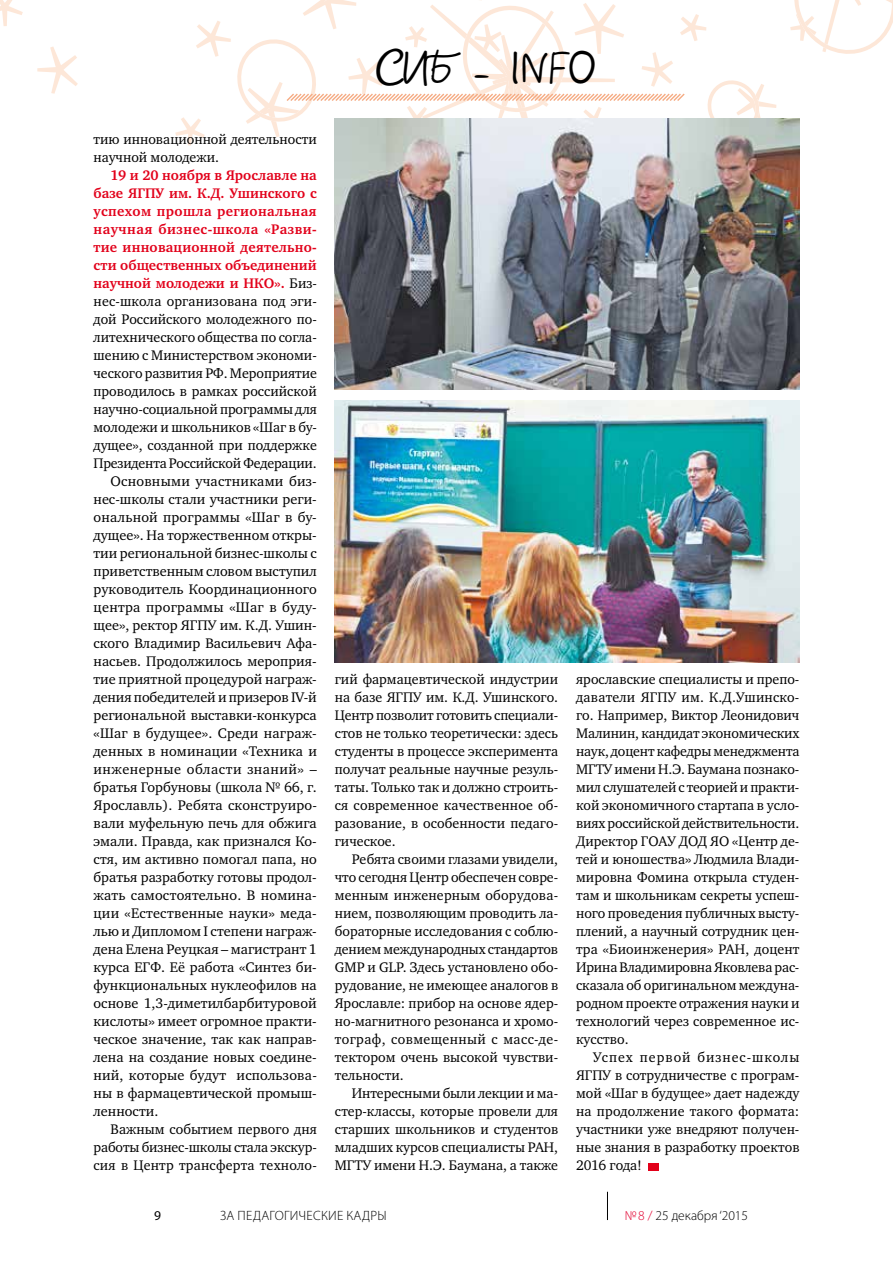
<style>
.page{position:relative;width:893px;height:1263px;background:#fff}
.page>*{position:absolute;margin:0;border:0;box-sizing:border-box;transform-origin:0 0}
.t1{font:38.55px "Veles";color:#000}
.t2{font:14.25px/18px "Charter ITC";color:#000;text-align:justify}
.t3{font:700 14.25px "Charter ITC";letter-spacing:.01em;color:#e2001a}
.t4{font:700 14.25px "Charter ITC";letter-spacing:.035em;color:#e2001a}
.t5{font:700 14.25px "Charter ITC";letter-spacing:.03em;color:#e2001a}
.t6{font:14.25px "Charter ITC";letter-spacing:.02em;color:#000}
.t7{font:14.25px "Charter ITC";letter-spacing:.03em;color:#000}
.t8{font:300 13.5px "Myriad Pro";letter-spacing:.02em;color:#000}
.t9{font:300 13.5px "Myriad Pro";color:#000}
.t10{font:13.5px "Myriad Pro";color:#000}
.s1{font-weight:400;color:#000}
.s2{color:#e20030}
</style>
<div class="page">
<svg style="left:607px;top:1192px;width:1px;height:28px"></svg>
<svg style="left:0;top:0;width:23px;height:26px"></svg>
<svg style="left:37px;top:46px;width:41px;height:48px"></svg>
<svg style="left:175px;top:0;width:718px;height:173px"></svg>
<div style="left:648px;top:1163px;width:11px;height:7px;background:#e2001a"></div>
<img style="left:335px;top:400px;width:464px;height:262px">
<img style="left:335px;top:119px;width:464px;height:270px">
<h1 class="t1" style="left:374px;top:47px;width:224px">СИБ – INFO</h1>
<p class="t2" style="left:94px;top:130px;width:225px">тию инновационной деятельности научной молодежи.</p>
<p class="t3" style="left:111px;top:166px;width:208px">19 и 20 ноября в Ярославле на</p>
<p class="t3" style="left:94px;top:184px;width:225px">базе ЯГПУ им. К.Д. Ушинского с</p>
<p class="t5" style="left:94px;top:202px;width:225px">успехом прошла региональная</p>
<p class="t4" style="left:94px;top:220px;width:225px">научная бизнес-школа «Разви-</p>
<p class="t3" style="left:94px;top:238px;width:225px">тие инновационной деятельно-</p>
<p class="t3" style="left:94px;top:256px;width:225px">сти общественных объединений</p>
<p class="t3" style="left:94px;top:274px;width:225px">научной молодежи и НКО». <span class="s1">Биз-</span></p>
<p class="t2" style="left:94px;top:292px;width:225px">нес-школа организована под эги-</p>
<p class="t2" style="left:94px;top:310px;width:225px">дой Российского молодежного по-</p>
<p class="t2" style="left:94px;top:328px;width:225px">литехнического общества по согла-</p>
<p class="t2" style="left:94px;top:346px;width:225px">шению с Министерством экономи-</p>
<p class="t2" style="left:94px;top:364px;width:225px">ческого развития РФ. Мероприятие</p>
<p class="t2" style="left:94px;top:382px;width:225px">проводилось в рамках российской</p>
<p class="t2" style="left:94px;top:400px;width:225px">научно-социальной программы для</p>
<p class="t2" style="left:94px;top:418px;width:225px">молодежи и школьников «Шаг в бу-</p>
<p class="t2" style="left:94px;top:436px;width:225px">дущее», созданной при поддержке</p>
<p class="t2" style="left:94px;top:454px;width:225px">Президента Российской Федерации.</p>
<p class="t2" style="left:111px;top:472px;width:208px">Основными участниками биз-</p>
<p class="t2" style="left:94px;top:490px;width:225px">нес-школы стали участники реги-</p>
<p class="t2" style="left:94px;top:508px;width:225px">ональной программы «Шаг в бу-</p>
<p class="t2" style="left:94px;top:526px;width:225px">дущее». На торжественном откры-</p>
<p class="t2" style="left:94px;top:544px;width:225px">тии региональной бизнес-школы с</p>
<p class="t2" style="left:94px;top:562px;width:225px">приветственным словом выступил</p>
<p class="t2" style="left:94px;top:580px;width:225px">руководитель Координационного</p>
<p class="t6" style="left:94px;top:598px;width:225px">центра программы «Шаг в буду-</p>
<p class="t2" style="left:94px;top:616px;width:225px">щее», ректор ЯГПУ им. К.Д. Ушин-</p>
<p class="t2" style="left:94px;top:634px;width:225px">ского Владимир Васильевич Афа-</p>
<p class="t2" style="left:94px;top:652px;width:225px">насьев. Продолжилось мероприя-</p>
<p class="t2" style="left:94px;top:670px;width:225px">тие приятной процедурой награж-</p>
<p class="t2" style="left:94px;top:688px;width:225px">дения победителей и призеров IV-й</p>
<p class="t2" style="left:94px;top:706px;width:225px">региональной выставки-конкурса</p>
<p class="t2" style="left:94px;top:724px;width:225px">«Шаг в будущее». Среди награж-</p>
<p class="t2" style="left:94px;top:742px;width:225px">денных в номинации «Техника и</p>
<p class="t7" style="left:94px;top:760px;width:225px">инженерные области знаний» –</p>
<p class="t2" style="left:94px;top:778px;width:225px">братья Горбуновы (школа № 66, г.</p>
<p class="t2" style="left:94px;top:796px;width:225px">Ярославль). Ребята сконструиро-</p>
<p class="t2" style="left:94px;top:814px;width:225px">вали муфельную печь для обжига</p>
<p class="t2" style="left:94px;top:832px;width:225px">эмали. Правда, как признался Ко-</p>
<p class="t2" style="left:94px;top:850px;width:225px">стя, им активно помогал папа, но</p>
<p class="t2" style="left:94px;top:868px;width:225px">братья разработку готовы продол-</p>
<p class="t2" style="left:94px;top:886px;width:225px">жать самостоятельно. В номина-</p>
<p class="t2" style="left:94px;top:904px;width:225px">ции «Естественные науки» меда-</p>
<p class="t2" style="left:94px;top:922px;width:225px">лью и Дипломом I степени награж-</p>
<p class="t2" style="left:94px;top:940px;width:225px">дена Елена Реуцкая – магистрант 1</p>
<p class="t2" style="left:94px;top:958px;width:225px">курса ЕГФ. Её работа «Синтез би-</p>
<p class="t2" style="left:94px;top:976px;width:225px">функциональных нуклеофилов на</p>
<p class="t2" style="left:94px;top:994px;width:225px">основе 1,3-диметилбарбитуровой</p>
<p class="t2" style="left:94px;top:1012px;width:225px">кислоты» имеет огромное практи-</p>
<p class="t2" style="left:94px;top:1030px;width:225px">ческое значение, так как направ-</p>
<p class="t2" style="left:94px;top:1048px;width:225px">лена на создание новых соедине-</p>
<p class="t2" style="left:94px;top:1066px;width:225px">ний, которые будут использова-</p>
<p class="t2" style="left:94px;top:1084px;width:225px">ны в фармацевтической промыш-</p>
<p class="t2" style="left:94px;top:1102px;width:66px">ленности.</p>
<p class="t2" style="left:111px;top:1120px;width:208px">Важным событием первого дня</p>
<p class="t2" style="left:94px;top:1138px;width:225px">работы бизнес-школы стала экскур-</p>
<p class="t2" style="left:94px;top:1156px;width:225px">сия в Центр трансферта техноло-</p>
<p class="t2" style="left:335px;top:670px;width:225px">гий фармацевтической индустрии на базе ЯГПУ им. К.Д. Ушинского.<br>Центр позволит готовить специали&shy;стов не только теоретически: здесь студенты в процессе эксперимента получат реальные научные резуль&shy;таты. Только так и должно строить&shy;ся современное качественное об&shy;разование, в особенности педаго&shy;гическое.</p>
<p class="t2" style="left:335px;top:850px;width:225px;text-indent:17px">Ребята своими глазами увидели, что сегодня Центр обеспечен совре&shy;менным инженерным оборудова&shy;нием, позволяющим проводить ла&shy;бораторные исследования с соблю&shy;дением международных стандартов GMP и GLP. Здесь установлено обо&shy;рудование, не имеющее аналогов в Ярославле: прибор на основе ядер&shy;но-магнитного резонанса и хромо&shy;тограф, совмещенный с масс-де&shy;тектором очень высокой чувстви&shy;тельности.</p>
<p class="t2" style="left:335px;top:1084px;width:225px;text-indent:17px">Интересными были лекции и ма&shy;стер-классы, которые провели для старших школьников и студентов младших курсов специалисты РАН, МГТУ имени Н.Э. Баумана, а также</p>
<p class="t2" style="left:576px;top:670px;width:225px">ярославские специалисты и препо&shy;даватели ЯГПУ им. К.Д.Ушинско&shy;го. Например, Виктор Леонидович Малинин, кандидат экономических наук, доцент кафедры менеджмента МГТУ имени Н.Э. Баумана познако&shy;мил слушателей с теорией и практи&shy;кой экономичного стартапа в усло&shy;виях российской действительности.<br>Директор ГОАУ ДОД ЯО «Центр де&shy;тей и юношества» Людмила Влади&shy;мировна Фомина открыла студен&shy;там и школьникам секреты успеш&shy;ного проведения публичных высту&shy;плений, а научный сотрудник цен&shy;тра «Биоинженерия» РАН, доцент Ирина Владимировна Яковлева рас&shy;сказала об оригинальном междуна&shy;родном проекте отражения науки и технологий через современное ис&shy;кусство.</p>
<p class="t2" style="left:576px;top:1048px;width:225px;text-indent:17px">Успех первой бизнес-школы ЯГПУ в сотрудничестве с програм&shy;мой «Шаг в будущее» дает надежду на продолжение такого формата: участники уже внедряют получен&shy;ные знания в разработку проектов 2016 года!</p>
<p class="t10" style="left:154px;top:1207px;width:8px">9</p>
<p class="t8" style="left:220px;top:1208px;width:168px">ЗА ПЕДАГОГИЧЕСКИЕ КАДРЫ</p>
<p class="t9" style="left:625px;top:1208px;width:125px"><span class="s2">№8 /</span> 25 декабря ‘2015</p>
</div>
